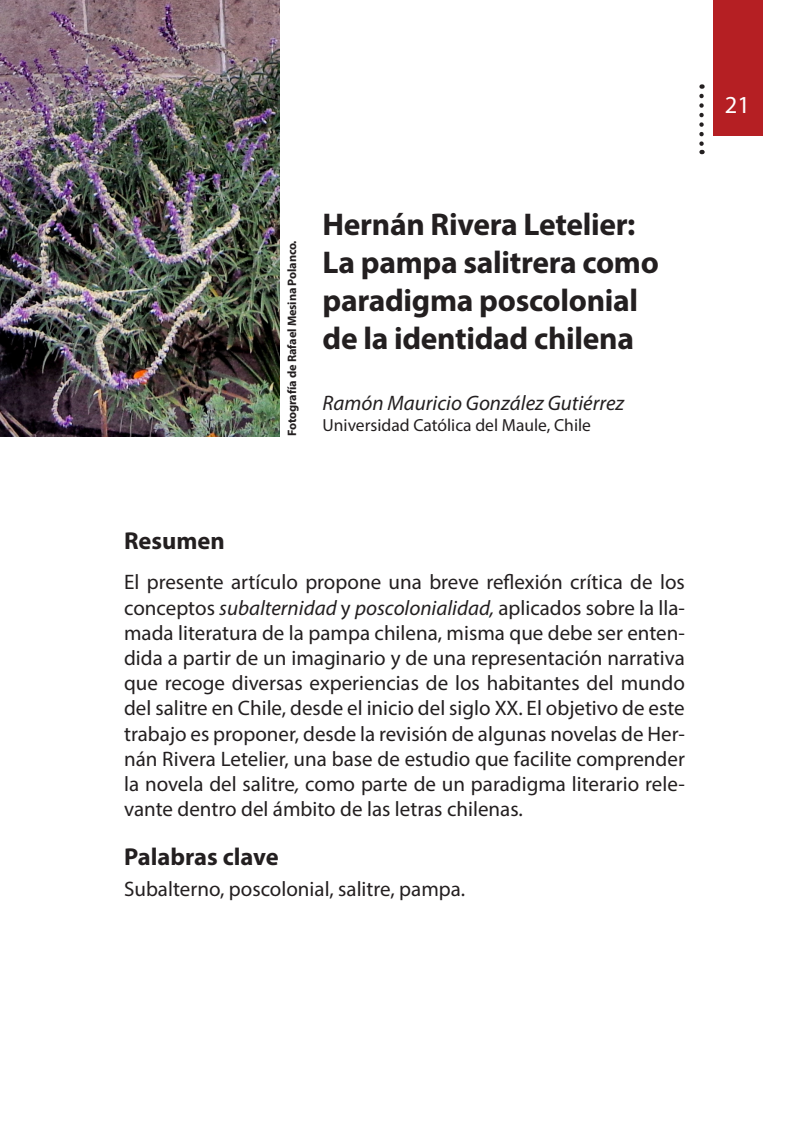
<style>
.page{position:relative;width:809px;height:1146px;background:#fff}
.page>*{position:absolute;margin:0;border:0;box-sizing:border-box;transform-origin:0 0}
.t1{font:700 31.5px/37.8px "Myriad Pro";letter-spacing:-.01em;color:#231f20}
.t2{font:700 24.5px "Myriad Pro";color:#231f20}
.t3{font:24.5px "Myriad Pro";color:#fff}
.t4{font:21px/25.2px "Myriad Pro";color:#231f20;text-align:justify}
.t5{font:italic 21px "Myriad Pro";color:#231f20}
.t6{font:17.5px "Myriad Pro";color:#231f20}
.t7{font:700 12.25px "Myriad Pro";letter-spacing:-.01em;color:#231f20}
.s1{font-style:italic}
</style>
<div class="page">
<div style="left:713px;top:0;width:50px;height:135px;background:#b51f23"></div>
<svg style="left:699px;top:96px;width:4px;height:58px"></svg>
<img style="left:0;top:0;width:280px;height:436px">
<p class="t7" style="left:284px;top:436px;width:197px;rotate:-90deg">Fotografía de Rafael Mesina Polanco.</p>
<h1 class="t1" style="left:322px;top:205px;width:338px">Hernán Rivera Letelier:<br>La pampa salitrera como paradigma poscolonial de la identidad chilena</h1>
<p class="t5" style="left:322px;top:390px;width:303px">Ramón Mauricio González Gutiérrez</p>
<p class="t6" style="left:322px;top:414px;width:270px">Universidad Católica del Maule, Chile</p>
<p class="t2" style="left:124px;top:525px;width:102px">Resumen</p>
<p class="t4" style="left:124px;top:569px;width:562px">El presente artículo propone una breve reflexión crítica de los conceptos <span class="s1">subalternidad</span> y <span class="s1">poscolonialidad,</span> aplicados sobre la lla&shy;mada literatura de la pampa chilena, misma que debe ser enten&shy;dida a partir de un imaginario y de una representación narrativa que recoge diversas experiencias de los habitantes del mundo del salitre en Chile, desde el inicio del siglo XX. El objetivo de este trabajo es proponer, desde la revisión de algunas novelas de Her&shy;nán Rivera Letelier, una base de estudio que facilite comprender la novela del salitre<span class="s1">,</span> como parte de un paradigma literario rele&shy;vante dentro del ámbito de las letras chilenas.</p>
<p class="t2" style="left:124px;top:841px;width:156px">Palabras clave</p>
<p class="t4" style="left:124px;top:876px;width:343px">Subalterno, poscolonial, salitre, pampa.</p>
<p class="t3" style="left:725px;top:89px;width:27px">21</p>
</div>
